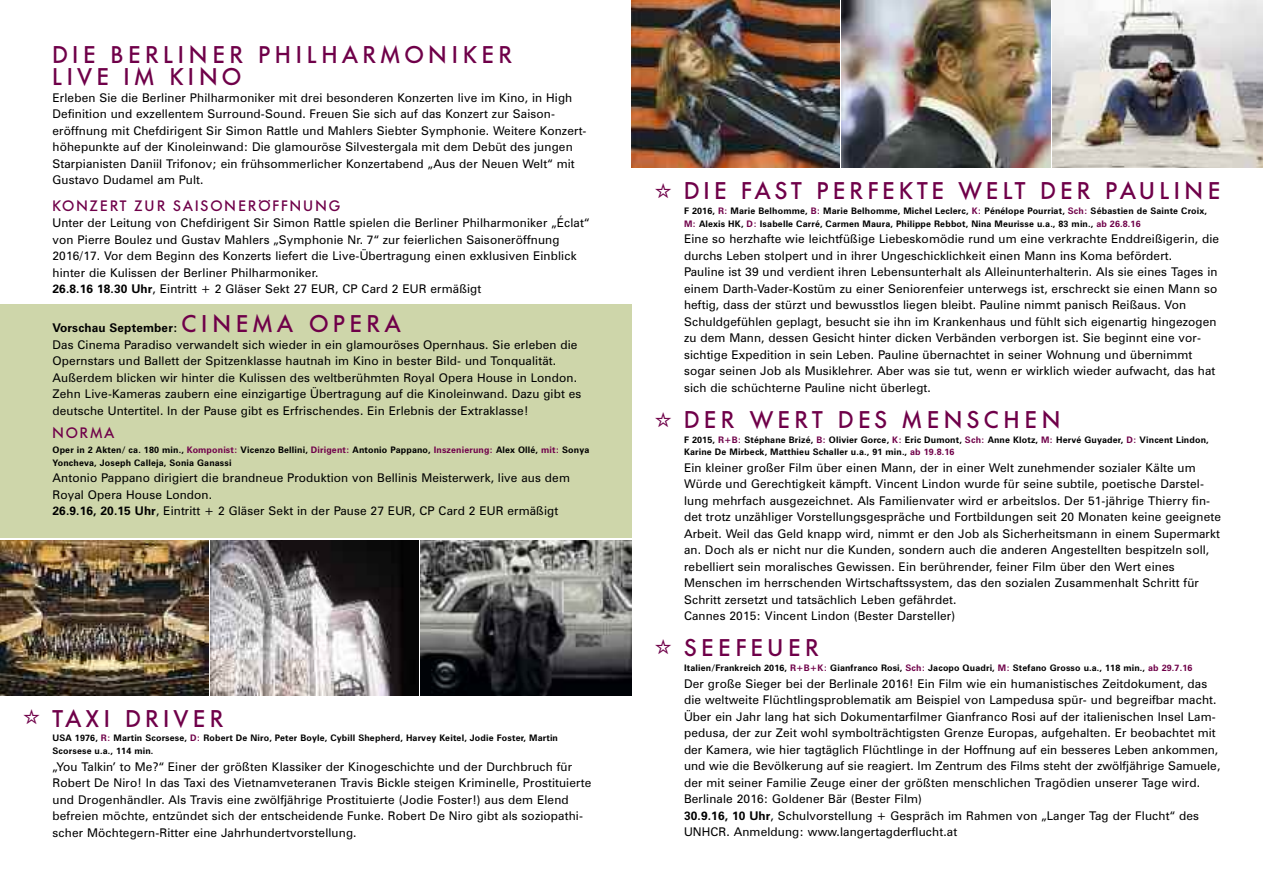
<style>
.page{position:relative;width:1263px;height:893px;background:#fff}
.page>*{position:absolute;margin:0;border:0;box-sizing:border-box;transform-origin:0 0}
.t1{font:500 24px/22.5px "Futura BQ";letter-spacing:.19em;color:#6f0049}
.t2{font:500 24px "Futura BQ";letter-spacing:.16em;color:#6f0049}
.t3{font:500 24px "Futura BQ";letter-spacing:.17em;color:#6f0049}
.t4{font:500 24px "Futura BQ";letter-spacing:.21em;color:#6f0049}
.t5{font:500 15px "Futura BQ";letter-spacing:.115em;color:#6f0049}
.t6{font:12px/16.5px "Zurich BT";letter-spacing:.01em;color:#000}
.t7{font:700 9px/12.8px "Zurich BT";letter-spacing:.015em;color:#000}
.s1{font-weight:700}
.s2{font-family:"Futura BQ";font-weight:500;font-size:24px;color:#6f0049}
.s3{color:#6f0049}
</style>
<div class="page">
<div style="left:0;top:304px;width:631px;height:234px;background:#ced6aa"></div>
<img style="left:631px;top:0;width:209px;height:168px">
<img style="left:842px;top:0;width:208px;height:168px">
<img style="left:1052px;top:0;width:211px;height:168px">
<img style="left:0;top:540px;width:208px;height:156px">
<img style="left:210px;top:540px;width:209px;height:156px">
<img style="left:421px;top:540px;width:210px;height:156px">
<h1 class="t1" style="left:53px;top:43px;width:461px">DIE BERLINER PHILHARMONIKER<br>LIVE IM KINO</h1>
<p class="t6" style="left:53px;top:90px;width:535px">Erleben Sie die Berliner Philharmoniker mit drei besonderen Konzerten live im Kino, in High Definition und exzellentem Surround-Sound. Freuen Sie sich auf das Konzert zur Saison&shy;eröffnung mit Chefdirigent Sir Simon Rattle und Mahlers Siebter Symphonie. Weitere Konzert&shy;höhepunkte auf der Kinoleinwand: Die glamouröse Silvestergala mit dem Debüt des jungen Starpianisten Daniil Trifonov; ein frühsommerlicher Konzertabend „Aus der Neuen Welt“ mit Gustavo Dudamel am Pult.</p>
<p class="t5" style="left:53px;top:197px;width:290px">KONZERT ZUR SAISONERÖFFNUNG</p>
<p class="t6" style="left:53px;top:216px;width:538px">Unter der Leitung von Chefdirigent Sir Simon Rattle spielen die Berliner Philharmoniker „Éclat“ von Pierre Boulez und Gustav Mahlers „Symphonie Nr. 7“ zur feierlichen Saisoneröffnung 2016/17. Vor dem Beginn des Konzerts liefert die Live-Übertragung einen exklusiven Einblick hinter die Kulissen der Berliner Philharmoniker.<br><span class="s1">26.8.16 18.30 Uhr</span>, Eintritt + 2 Gläser Sekt 27 EUR, CP Card 2 EUR ermäßigt</p>
<p class="t6" style="left:53px;top:321px;width:530px"><span class="s1">Vorschau September:</span> <span class="s2">C I N E M A O P E R A<br></span>Das Cinema Paradiso verwandelt sich wieder in ein glamouröses Opernhaus. Sie erleben die Opernstars und Ballett der Spitzenklasse hautnah im Kino in bester Bild- und Tonqualität.<br>Außerdem blicken wir hinter die Kulissen des weltberühmten Royal Opera House in London.<br>Zehn Live-Kameras zaubern eine einzigartige Übertragung auf die Kinoleinwand. Dazu gibt es deutsche Untertitel. In der Pause gibt es Erfrischendes. Ein Erlebnis der Extraklasse!</p>
<p class="t5" style="left:53px;top:424px;width:64px">NORMA</p>
<p class="t7" style="left:53px;top:444px;width:538px">Oper in 2 Akten/ ca. 180 min., <span class="s3">Komponist:</span> Vicenzo Bellini, <span class="s3">Dirigent:</span> Antonio Pappano, <span class="s3">Inszenierung:</span> Alex Ollé, <span class="s3">mit:</span> Sonya<br>Yoncheva, Joseph Calleja, Sonia Ganassi</p>
<p class="t6" style="left:53px;top:471px;width:519px">Antonio Pappano dirigiert die brandneue Produktion von Bellinis Meisterwerk, live aus dem<br>Royal Opera House London.<br><span class="s1">26.9.16, 20.15 Uhr</span>, Eintritt + 2 Gläser Sekt in der Pause 27 EUR, CP Card 2 EUR ermäßigt</p>
<h1 class="t3" style="left:53px;top:705px;width:173px">TAXI DRIVER</h1>
<p class="t7" style="left:53px;top:733px;width:507px">USA 1976, <span class="s3">R:</span> Martin Scorsese, <span class="s3">D:</span> Robert De Niro, Peter Boyle, Cybill Shepherd, Harvey Keitel, Jodie Foster, Martin<br>Scorsese u.a., 114 min.</p>
<p class="t6" style="left:52px;top:759px;width:540px">„You Talkin’ to Me?“ Einer der größten Klassiker der Kinogeschichte und der Durchbruch für Robert De Niro! In das Taxi des Vietnamveteranen Travis Bickle steigen Kriminelle, Prostituierte und Drogenhändler. Als Travis eine zwölfjährige Prostituierte (Jodie Foster!) aus dem Elend befreien möchte, entzündet sich der entscheidende Funke. Robert De Niro gibt als soziopathi&shy;scher Möchtegern-Ritter eine Jahrhundertvorstellung.</p>
<h1 class="t2" style="left:684px;top:177px;width:538px">DIE FAST PERFEKTE WELT DER PAULINE</h1>
<p class="t7" style="left:684px;top:205px;width:525px">F 2016, <span class="s3">R:</span> Marie Belhomme, <span class="s3">B:</span> Marie Belhomme, Michel Leclerc, <span class="s3">K:</span> Pénélope Pourriat, <span class="s3">Sch:</span> Sébastien de Sainte Croix,<br><span class="s3">M:</span> Alexis HK, <span class="s3">D:</span> Isabelle Carré, Carmen Maura, Philippe Rebbot, Nina Meurisse u.a., 83 min., <span class="s3">ab 26.8.16</span></p>
<p class="t6" style="left:684px;top:232px;width:537px">Eine so herzhafte wie leichtfüßige Liebeskomödie rund um eine verkrachte Enddreißigerin, die durchs Leben stolpert und in ihrer Ungeschicklichkeit einen Mann ins Koma befördert.<br>Pauline ist 39 und verdient ihren Lebensunterhalt als Alleinunterhalterin. Als sie eines Tages in einem Darth-Vader-Kostüm zu einer Seniorenfeier unterwegs ist, erschreckt sie einen Mann so heftig, dass der stürzt und bewusstlos liegen bleibt. Pauline nimmt panisch Reißaus. Von Schuldgefühlen geplagt, besucht sie ihn im Krankenhaus und fühlt sich eigenartig hingezogen zu dem Mann, dessen Gesicht hinter dicken Verbänden verborgen ist. Sie beginnt eine vor&shy;sichtige Expedition in sein Leben. Pauline übernachtet in seiner Wohnung und übernimmt sogar seinen Job als Musiklehrer. Aber was sie tut, wenn er wirklich wieder aufwacht, das hat sich die schüchterne Pauline nicht überlegt.</p>
<h1 class="t1" style="left:684px;top:408px;width:378px">DER WERT DES MENSCHEN</h1>
<p class="t7" style="left:684px;top:434px;width:526px">F 2015, <span class="s3">R+B:</span> Stéphane Brizé, <span class="s3">B:</span> Olivier Gorce, <span class="s3">K:</span> Eric Dumont, <span class="s3">Sch:</span> Anne Klotz, <span class="s3">M:</span> Hervé Guyader, <span class="s3">D:</span> Vincent Lindon,<br>Karine De Mirbeck, Matthieu Schaller u.a., 91 min., <span class="s3">ab 19.8.16</span></p>
<p class="t6" style="left:684px;top:460px;width:538px">Ein kleiner großer Film über einen Mann, der in einer Welt zunehmender sozialer Kälte um Würde und Gerechtigkeit kämpft. Vincent Lindon wurde für seine subtile, poetische Darstel&shy;lung mehrfach ausgezeichnet. Als Familienvater wird er arbeitslos. Der 51-jährige Thierry fin&shy;det trotz unzähliger Vorstellungsgespräche und Fortbildungen seit 20 Monaten keine geeignete Arbeit. Weil das Geld knapp wird, nimmt er den Job als Sicherheitsmann in einem Supermarkt an. Doch als er nicht nur die Kunden, sondern auch die anderen Angestellten bespitzeln soll, rebelliert sein moralisches Gewissen. Ein berührender, feiner Film über den Wert eines Menschen im herrschenden Wirtschaftssystem, das den sozialen Zusammenhalt Schritt für Schritt zersetzt und tatsächlich Leben gefährdet.<br>Cannes 2015: Vincent Lindon (Bester Darsteller)</p>
<h1 class="t4" style="left:684px;top:634px;width:136px">SEEFEUER</h1>
<p class="t7" style="left:684px;top:662px;width:510px">Italien/Frankreich 2016, <span class="s3">R+B+K:</span> Gianfranco Rosi, <span class="s3">Sch:</span> Jacopo Quadri, <span class="s3">M:</span> Stefano Grosso u.a., 118 min., <span class="s3">ab 29.7.16</span></p>
<p class="t6" style="left:684px;top:676px;width:538px">Der große Sieger bei der Berlinale 2016! Ein Film wie ein humanistisches Zeitdokument, das die weltweite Flüchtlingsproblematik am Beispiel von Lampedusa spür- und begreifbar macht.<br>Über ein Jahr lang hat sich Dokumentarfilmer Gianfranco Rosi auf der italienischen Insel Lam&shy;pedusa, der zur Zeit wohl symbolträchtigsten Grenze Europas, aufgehalten. Er beobachtet mit der Kamera, wie hier tagtäglich Flüchtlinge in der Hoffnung auf ein besseres Leben ankommen, und wie die Bevölkerung auf sie reagiert. Im Zentrum des Films steht der zwölfjährige Samuele, der mit seiner Familie Zeuge einer der größten menschlichen Tragödien unserer Tage wird.<br>Berlinale 2016: Goldener Bär (Bester Film)<br><span class="s1">30.9.16, 10 Uhr</span>, Schulvorstellung + Gespräch im Rahmen von „Langer Tag der Flucht“ des UNHCR. Anmeldung: www.langertagderflucht.at</p>
</div>
